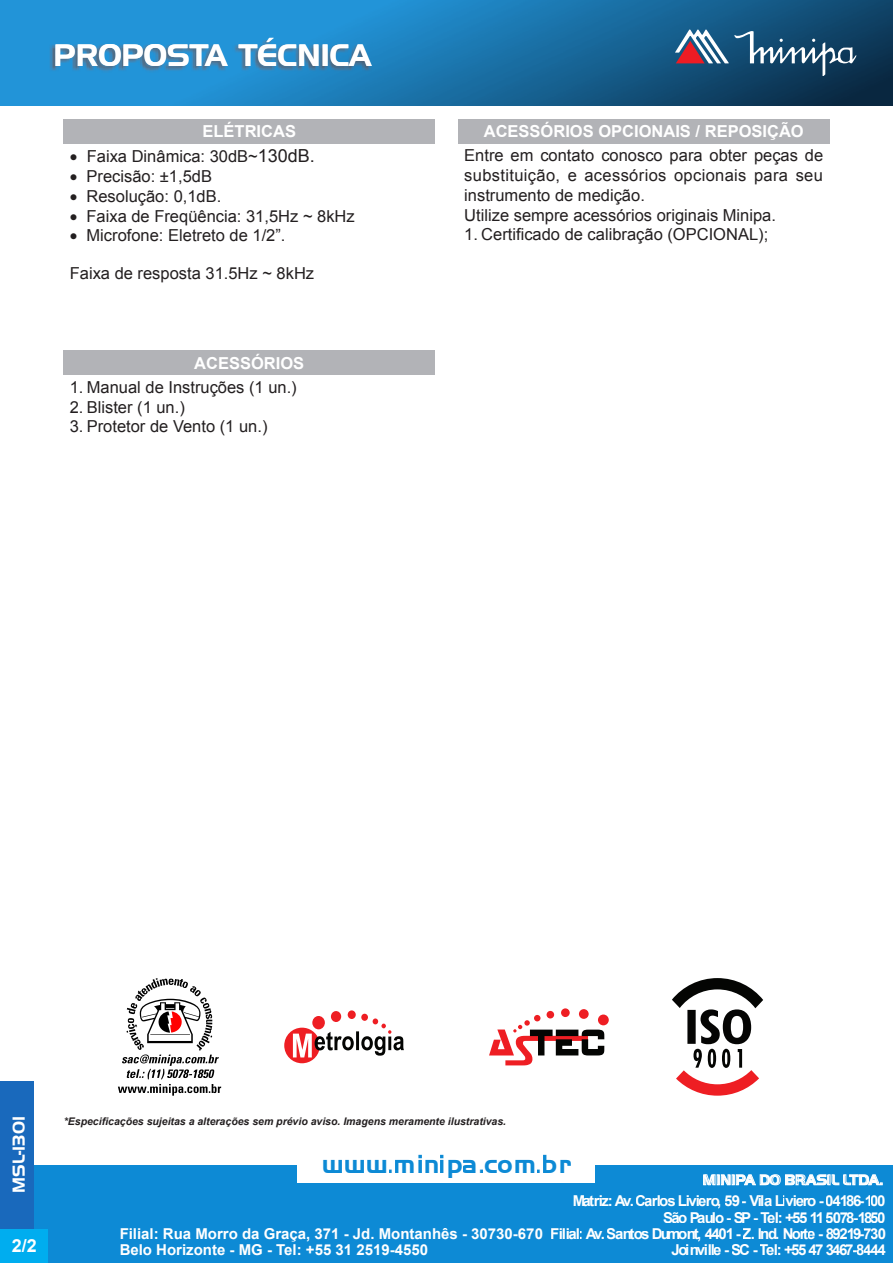
<style>
.page{position:relative;width:893px;height:1263px;background:#fff}
.page>*{position:absolute;margin:0;border:0;box-sizing:border-box;transform-origin:0 0}
.t1{font:30px "Handel Gothic BT";color:#fff}
.t2{font:700 27px "Handel Got D";color:#0d8ad5}
.t3{font:700 18px "Handel Got D";color:#fff}
.t4{font:700 18px "Arial";color:#fff}
.Texto_padrão_1{font:16.5px/19.8px "Arial";color:#231f20;text-align:justify}
.t5{font:700 16.5px "Arial";color:#fff}
.t6{font:700 15px/16.5px "Arial";letter-spacing:-.1em;color:#fff;text-align:right}
.t7{font:700 15px/16.5px "Arial";color:#fff}
.t8{font:700 15px "Handel Got D";color:#fff}
.Texto_padrão{font:italic 700 10.5px "Arial";color:#231f20}
.s1{font-size:18px}
</style>
<div class="page">
<div style="left:1px;top:1166px;width:892px;height:97px;background:#0d8ad5"></div>
<div style="left:297px;top:1150px;width:298px;height:33px;background:#fff"></div>
<svg style="left:703px;top:1174px;width:180px;height:12px"></svg>
<div style="left:0;top:1081px;width:34px;height:181px;background:#1969bc"></div>
<div style="left:0;top:1229px;width:47px;height:34px;background:#00adef"></div>
<img style="left:0;top:0;width:893px;height:105px">
<svg style="left:675px;top:29px;width:182px;height:47px;background:#3e6280"></svg>
<img style="left:50px;top:41px;width:322px;height:31px">
<div style="left:64px;top:119px;width:371px;height:24px;background:#b2b3b7"></div>
<div style="left:64px;top:351px;width:371px;height:24px;background:#b2b3b7"></div>
<div style="left:458px;top:119px;width:371px;height:24px;background:#b2b3b7"></div>
<div style="left:598px;top:1014px;width:11px;height:11px;background:#ee1e23;border-radius:50%"></div>
<div style="left:579px;top:1009px;width:10px;height:10px;background:#ee1e23;border-radius:50%"></div>
<div style="left:546px;top:1011px;width:8px;height:7px;background:#ee1e23;border-radius:50%"></div>
<div style="left:561px;top:1008px;width:9px;height:9px;background:#ee1e23;border-radius:50%"></div>
<svg style="left:489px;top:1015px;width:115px;height:50px"></svg>
<svg style="left:672px;top:978px;width:91px;height:118px"></svg>
<svg style="left:312px;top:1016px;width:13px;height:14px"></svg>
<div style="left:347px;top:1010px;width:9px;height:9px;background:#ee1e23;border-radius:50%"></div>
<div style="left:331px;top:1011px;width:10px;height:11px;background:#ee1e23;border-radius:50%"></div>
<div style="left:361px;top:1013px;width:7px;height:8px;background:#ee1e23;border-radius:50%"></div>
<svg style="left:284px;top:1018px;width:120px;height:45px"></svg>
<svg style="left:118px;top:978px;width:103px;height:118px"></svg>
<h1 class="t1" style="left:54px;top:38px;width:319px">PROPOSTA TÉCNICA</h1>
<p class="t5" style="left:203px;top:120px;width:95px">ELÉTRICAS</p>
<p class="Texto_padrão_1" style="left:70px;top:147px;width:247px">• Faixa Dinâmica: 30dB~<span class="s1">130dB.</span></p>
<p class="Texto_padrão_1" style="left:70px;top:166px;width:144px">• Precisão: ±1,5dB</p>
<p class="Texto_padrão_1" style="left:70px;top:186px;width:153px">• Resolução: 0,1dB.</p>
<p class="Texto_padrão_1" style="left:70px;top:206px;width:287px">• Faixa de Freqüência: 31,5Hz ~ 8kHz</p>
<p class="Texto_padrão_1" style="left:70px;top:226px;width:217px">• Microfone: Eletreto de 1/2”.</p>
<p class="Texto_padrão_1" style="left:70px;top:264px;width:246px">Faixa de resposta 31.5Hz ~ 8kHz</p>
<p class="t5" style="left:194px;top:352px;width:112px">ACESSÓRIOS</p>
<p class="Texto_padrão_1" style="left:70px;top:377px;width:229px">1. Manual de Instruções (1 un.)</p>
<p class="Texto_padrão_1" style="left:70px;top:397px;width:117px">2. Blister (1 un.)</p>
<p class="Texto_padrão_1" style="left:70px;top:417px;width:199px">3. Protetor de Vento (1 un.)</p>
<p class="t5" style="left:484px;top:120px;width:321px">ACESSÓRIOS OPCIONAIS / REPOSIÇÃO</p>
<p class="Texto_padrão_1" style="left:464px;top:146px;width:360px">Entre em contato conosco para obter peças de substituição, e acessórios opcionais para seu instrumento de medição.</p>
<p class="Texto_padrão_1" style="left:464px;top:205px;width:313px">Utilize sempre acessórios originais Minipa.</p>
<p class="Texto_padrão_1" style="left:464px;top:225px;width:306px">1. Certificado de calibração (OPCIONAL);</p>
<p class="t3" style="left:9px;top:1193px;width:78px;rotate:-90deg">MSL-1301</p>
<p class="t4" style="left:12px;top:1234px;width:27px">2/2</p>
<p class="Texto_padrão" style="left:64px;top:1115px;width:444px">*Especificações sujeitas a alterações sem prévio aviso. Imagens meramente ilustrativas.</p>
<h2 class="t2" style="left:321px;top:1149px;width:251px">www.minipa.com.br</h2>
<p class="t8" style="left:703px;top:1171px;width:182px">MINIPA DO BRASIL LTDA.</p>
<p class="t6" style="left:551px;top:1193px;width:337px">Matriz: Av. Carlos Liviero, 59 - Vila Liviero - 04186-100<br>São Paulo - SP - Tel: +55 11 5078-1850<br>Filial: Av. Santos Dumont, 4401 - Z. Ind. Norte - 89219-730<br>Joinville - SC - Tel: +55 47 3467-8444</p>
<p class="t7" style="left:120px;top:1226px;width:425px">Filial: Rua Morro da Graça, 371 - Jd. Montanhês - 30730-670<br>Belo Horizonte - MG - Tel: +55 31 2519-4550</p>
</div>
